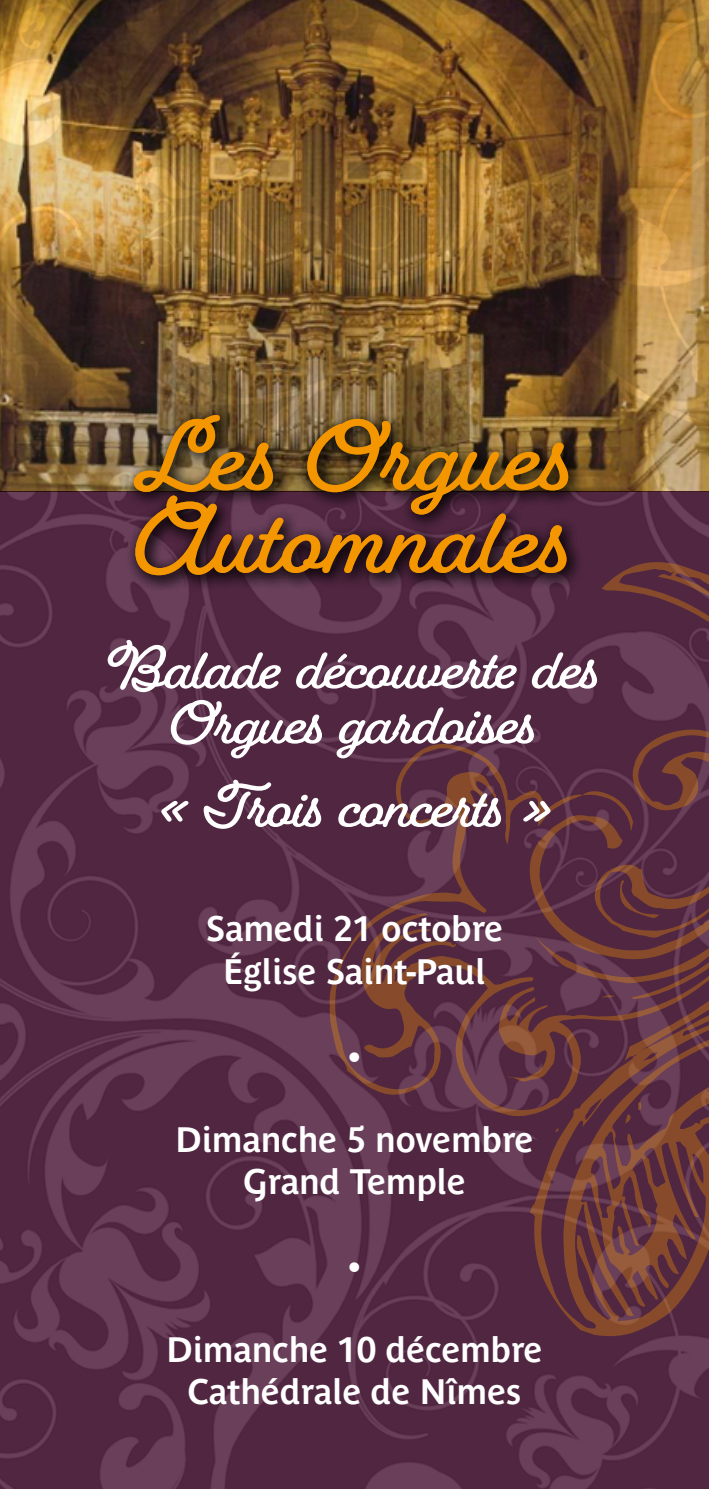
<style>
.page{position:relative;width:709px;height:1489px;background:#fff}
.page>*{position:absolute;margin:0;border:0;box-sizing:border-box;transform-origin:0 0}
.t1{font:700 90px/82.5px "Fairwater Script";letter-spacing:-.02em;color:#f49600}
.t2{font:700 55px/55px "Fairwater Script";letter-spacing:-.05em;color:#fff;text-align:center}
.t3{font:700 35px/42px "Parisine Plus Std Gris";letter-spacing:-.01em;color:#fff;text-align:center}
</style>
<div class="page">
<img style="left:0;top:491px;width:709px;height:997px">
<svg style="left:329px;top:561px;width:380px;height:905px;background:#5d3043"></svg>
<img style="left:0;top:0;width:709px;height:491px">
<div style="left:125px;top:405px;width:460px;height:187px;background:#000;opacity:.75"></div>
<h1 class="t1" style="left:134px;top:417px;width:443px">Les Orgues<br>Automnales</h1>
<h2 class="t2" style="left:108px;top:641px;width:495px">Balade découverte des<br>Orgues gardoises</h2>
<h2 class="t2" style="left:156px;top:780px;width:398px">« Trois concerts »</h2>
<p class="t3" style="left:206px;top:907px;width:299px">Samedi 21 octobre<br>Église Saint-Paul</p>
<p class="t3" style="left:349px;top:1033px;width:13px">•</p>
<p class="t3" style="left:175px;top:1117px;width:359px">Dimanche 5 novembre<br>Grand Temple</p>
<p class="t3" style="left:349px;top:1243px;width:13px">•</p>
<p class="t3" style="left:166px;top:1327px;width:377px">Dimanche 10 décembre<br>Cathédrale de Nîmes</p>
</div>
